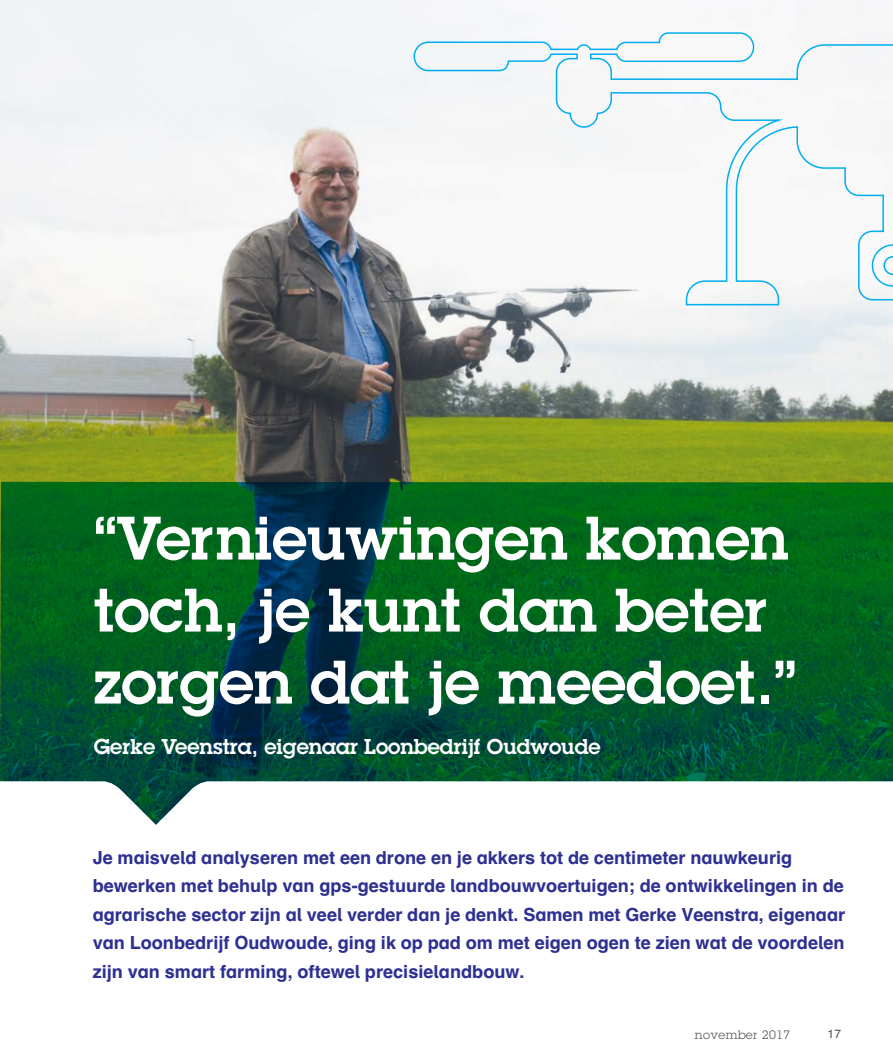
<style>
.page{position:relative;width:893px;height:1063px;background:#fff}
.page>*{position:absolute;margin:0;border:0;box-sizing:border-box;transform-origin:0 0}
.t1{font:600 60px/72px "Lubalin Graph Std";color:#fff}
.t2{font:600 21px "Lubalin Graph Std";color:#fff}
.t3{font:700 18px/28.5px "Schulbuch Nord";color:#2e3092}
.t4{font:12px "Lubalin Graph";letter-spacing:.025em;color:#5d5d60}
.t5{font:12px "Schulbuch Nord";color:#5d5d60}
</style>
<div class="page">
<img style="left:0;top:0;width:893px;height:482px">
<svg style="left:0;top:482px;width:893px;height:343px;background:#206c42"></svg>
<svg style="left:413px;top:32px;width:480px;height:274px"></svg>
<h1 class="t1" style="left:94px;top:501px;width:704px">“Vernieuwingen komen toch, je kunt dan beter zorgen dat je meedoet.”</h1>
<p class="t2" style="left:94px;top:733px;width:508px">Gerke Veenstra, eigenaar Loonbedrijf Oudwoude</p>
<p class="t3" style="left:93px;top:843px;width:754px">Je maisveld analyseren met een drone en je akkers tot de centimeter nauwkeurig bewerken met behulp van gps-gestuurde landbouwvoertuigen; de ontwikkelingen in de agrarische sector zijn al veel verder dan je denkt. Samen met Gerke Veenstra, eigenaar van Loonbedrijf Oudwoude, ging ik op pad om met eigen ogen te zien wat de voordelen zijn van smart farming, oftewel precisielandbouw.</p>
<p class="t4" style="left:695px;top:1027px;width:97px">november 2017</p>
<p class="t5" style="left:827px;top:1026px;width:15px">17</p>
</div>
